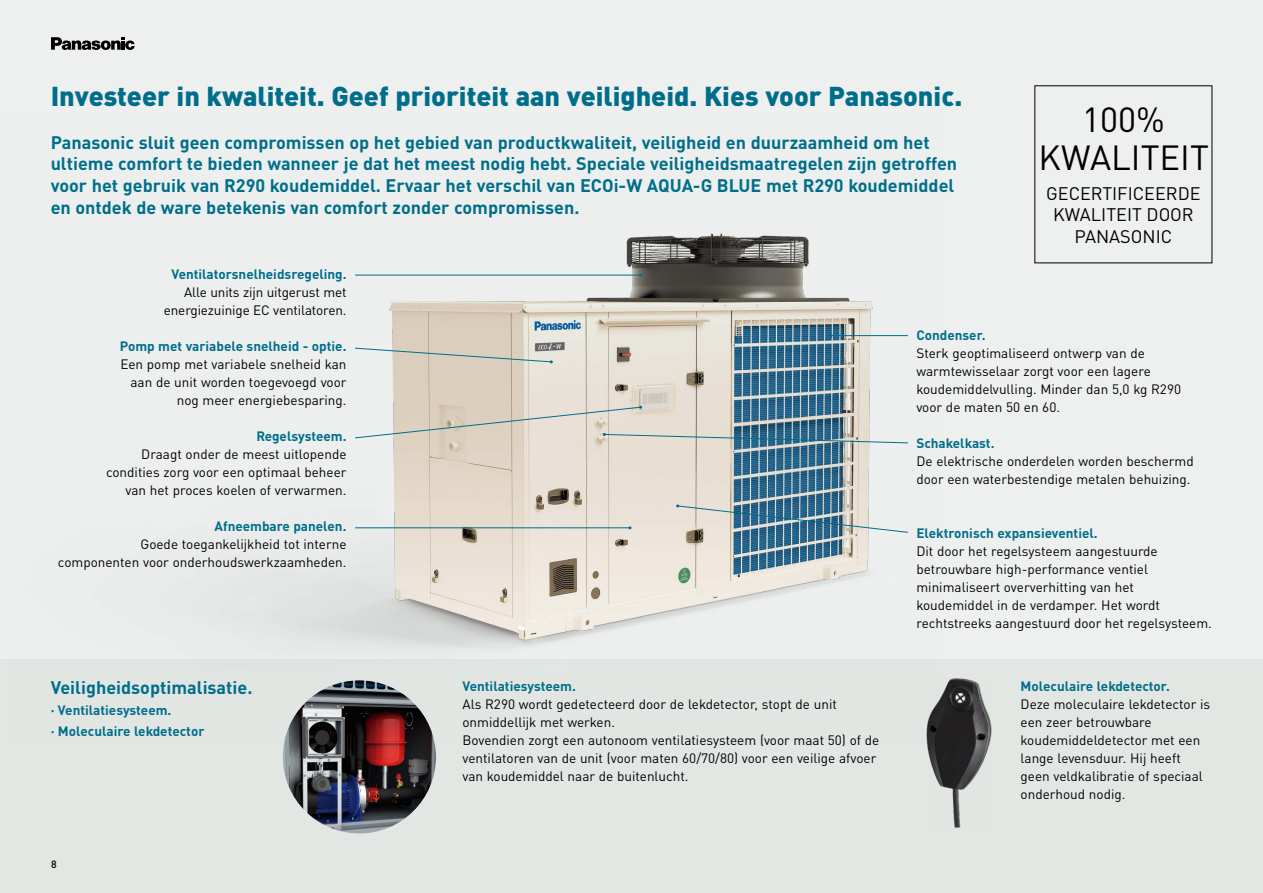
<style>
.page{position:relative;width:1263px;height:893px;background:#edf0ee}
.page>*{position:absolute;margin:0;border:0;box-sizing:border-box;transform-origin:0 0}
.t1{font:34.5px/37.5px "DIN Pro";color:#000;text-align:center}
.t2{font:900 27px "DIN Pro";color:#006e8b}
.t3{font:700 18px/21.6px "DIN Pro";color:#006e8b}
.t4{font:18px/21.6px "DIN Pro";color:#000;text-align:center}
.t5{font:13.5px/18px "DIN Pro";color:#000}
.t6{font:700 13.5px/21px "DIN Pro";color:#006e8b}
.t7{font:500 10.5px "DIN Pro";color:#000}
</style>
<div class="page">
<div style="left:0;top:660px;width:1263px;height:233px;background:#e3e7e4"></div>
<svg style="left:51px;top:37px;width:84px;height:13px"></svg>
<img style="left:6px;top:233px;width:934px;height:508px">
<hr style="left:355px;top:275px;width:286px;height:1px;background:#006e8b">
<svg style="left:354px;top:347px;width:199px;height:16px"></svg>
<hr style="left:355px;top:527px;width:275px;height:1px;background:#006e8b">
<hr style="left:831px;top:335px;width:77px;height:1px;background:#006e8b">
<svg style="left:354px;top:406px;width:555px;height:38px;background:#c0c5c2"></svg>
<img style="left:676px;top:504px;width:233px;height:29px">
<img style="left:925px;top:678px;width:67px;height:150px">
<img style="left:283px;top:680px;width:153px;height:153px;border-radius:77px">
<h2 class="t2" style="left:51px;top:74px;width:913px">Investeer in kwaliteit. Geef prioriteit aan veiligheid. Kies voor Panasonic.</h2>
<p class="t3" style="left:51px;top:130px;width:908px">Panasonic sluit geen compromissen op het gebied van productkwaliteit, veiligheid en duurzaamheid om het ultieme comfort te bieden wanneer je dat het meest nodig hebt. Speciale veiligheidsmaatregelen zijn getroffen voor het gebruik van R290 koudemiddel. Ervaar het verschil van ECOi-W AQUA-G BLUE met R290 koudemiddel en ontdek de ware betekenis van comfort zonder compromissen.</p>
<h1 class="t1" style="left:1038px;top:99px;width:172px">100%<br>KWALITEIT</h1>
<h3 class="t4" style="left:1046px;top:181px;width:156px">GECERTIFICEERDE<br>KWALITEIT DOOR<br>PANASONIC</h3>
<p class="t6" style="left:171px;top:263px;width:177px">Ventilatorsnelheidsregeling.</p>
<p class="t5" style="left:164px;top:282px;width:184px;text-align:right">Alle units zijn uitgerust met energiezuinige EC ventilatoren.</p>
<p class="t6" style="left:120px;top:335px;width:228px">Pomp met variabele snelheid - optie.</p>
<p class="t5" style="left:120px;top:354px;width:228px;text-align:right">Een pomp met variabele snelheid kan aan de unit worden toegevoegd voor nog meer energiebesparing.</p>
<p class="t6" style="left:256px;top:425px;width:92px">Regelsysteem.</p>
<p class="t5" style="left:106px;top:444px;width:242px;text-align:right">Draagt onder de meest uitlopende condities zorg voor een optimaal beheer van het proces koelen of verwarmen.</p>
<p class="t6" style="left:214px;top:515px;width:134px">Afneembare panelen.</p>
<p class="t5" style="left:58px;top:534px;width:290px;text-align:right">Goede toegankelijkheid tot interne componenten voor onderhoudswerkzaamheden.</p>
<h3 class="t3" style="left:51px;top:676px;width:203px">Veiligheidsoptimalisatie.</h3>
<p class="t6" style="left:51px;top:699px;width:155px">· Ventilatiesysteem.<br>· Moleculaire lekdetector</p>
<p class="t7" style="left:51px;top:856px;width:7px">8</p>
<p class="t6" style="left:462px;top:674px;width:115px">Ventilatiesysteem.</p>
<p class="t5" style="left:462px;top:694px;width:418px">Als R290 wordt gedetecteerd door de lekdetector, stopt de unit onmiddellijk met werken.<br>Bovendien zorgt een autonoom ventilatiesysteem (voor maat 50) of de ventilatoren van de unit (voor maten 60/70/80) voor een veilige afvoer van koudemiddel naar de buitenlucht.</p>
<p class="t6" style="left:916px;top:323px;width:71px">Condenser.</p>
<p class="t5" style="left:916px;top:343px;width:266px">Sterk geoptimaliseerd ontwerp van de warmtewisselaar zorgt voor een lagere koudemiddelvulling. Minder dan 5,0 kg R290 voor de maten 50 en 60.</p>
<p class="t6" style="left:916px;top:431px;width:80px">Schakelkast.</p>
<p class="t5" style="left:916px;top:451px;width:279px">De elektrische onderdelen worden beschermd door een waterbestendige metalen behuizing.</p>
<p class="t6" style="left:916px;top:521px;width:183px">Elektronisch expansieventiel.</p>
<p class="t5" style="left:916px;top:541px;width:297px">Dit door het regelsysteem aangestuurde betrouwbare high-performance ventiel minimaliseert oververhitting van het koudemiddel in de verdamper. Het wordt rechtstreeks aangestuurd door het regelsysteem.</p>
<p class="t6" style="left:1020px;top:675px;width:151px">Moleculaire lekdetector.</p>
<p class="t5" style="left:1020px;top:694px;width:191px">Deze moleculaire lekdetector is een zeer betrouwbare koudemiddeldetector met een lange levensduur. Hij heeft geen veldkalibratie of speciaal onderhoud nodig.</p>
</div>
